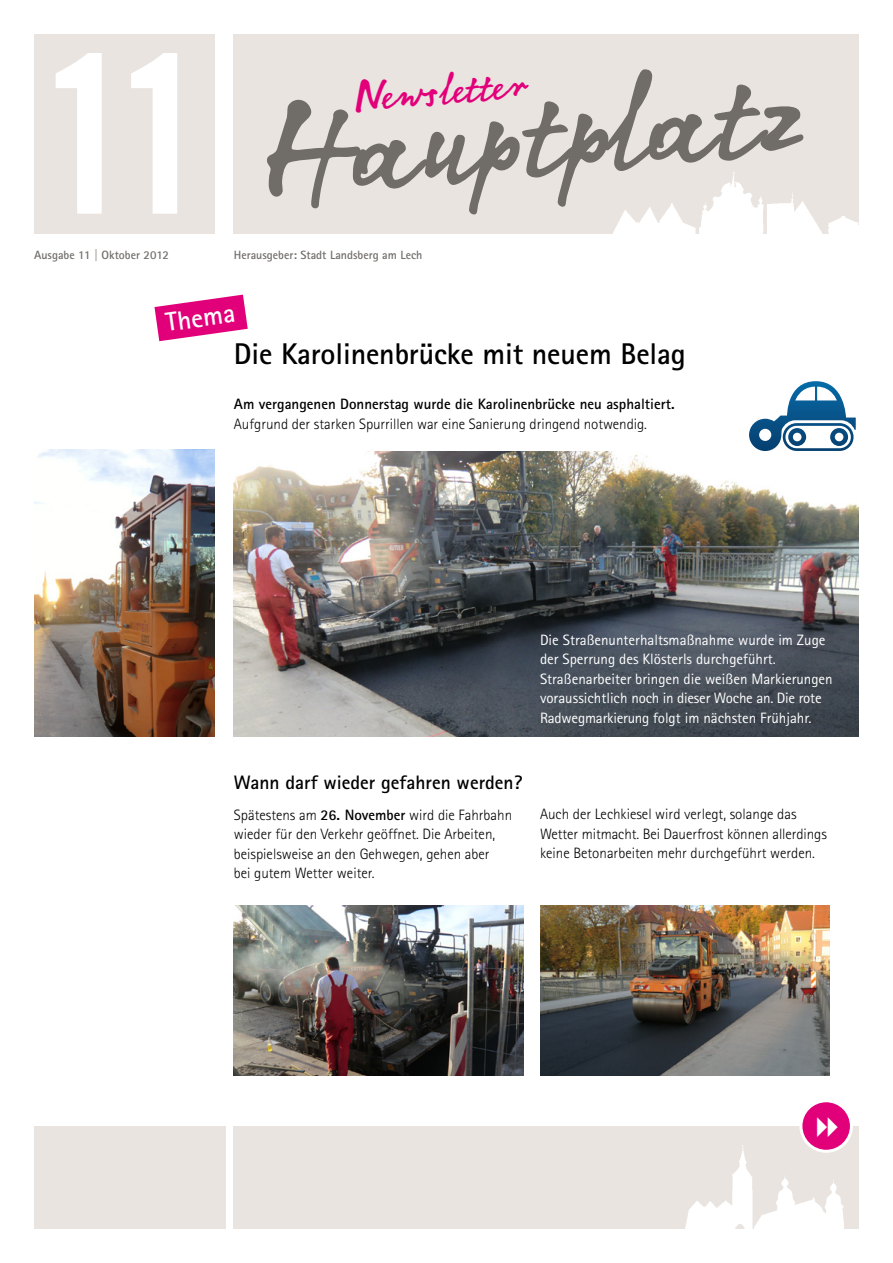
<style>
.page{position:relative;width:893px;height:1263px;background:#fff}
.page>*{position:absolute;margin:0;border:0;box-sizing:border-box;transform-origin:0 0}
.t1{font:219.45px "Trade Gothic LT Bold Cond Twenty";color:#fff}
.t2{font:129.45px "Notec LT";color:#706d69;scale:1.06 1}
.t3{font:42.15px "Notec LT";color:#e2007a}
.t4{font:700 30px "Agfa Rotis Sans Serif";letter-spacing:-.005em;color:#000}
.t5{font:700 26.4px "Agfa Rotis Sans Serif";color:#fff}
.t6{font:700 19.5px "Agfa Rotis Sans Serif";color:#000}
.t7{font:300 15px/19.5px "Agfa Rotis Sans Serif";color:#000}
.t8{font:15px/19.5px "Agfa Rotis Sans Serif";color:#fff}
.t9{font:700 15px "Agfa Rotis Sans Serif";color:#000}
.t10{font:700 12px "Agfa Rotis Sans Serif";color:#706d69}
.s1{font-weight:700}
</style>
<div class="page">
<div style="left:234px;top:34px;width:625px;height:200px;background:#e9e4df"></div>
<div style="left:234px;top:1126px;width:625px;height:102px;background:#e9e4df"></div>
<div style="left:34px;top:1127px;width:191px;height:102px;background:#e9e4df"></div>
<img style="left:613px;top:172px;width:246px;height:62px">
<div style="left:34px;top:34px;width:180px;height:200px;background:#e9e4df"></div>
<img style="left:681px;top:1145px;width:163px;height:84px">
<div style="left:801px;top:1101px;width:50px;height:50px;background:#e2007a;border-radius:50%"></div>
<div style="left:799px;top:1099px;width:54px;height:54px;border:3px solid #fff;border-radius:50%"></div>
<img style="left:34px;top:450px;width:180px;height:286px">
<img style="left:540px;top:906px;width:289px;height:170px">
<img style="left:234px;top:906px;width:289px;height:170px">
<img style="left:234px;top:452px;width:625px;height:284px">
<svg style="left:154px;top:295px;width:94px;height:46px"></svg>
<svg style="left:749px;top:381px;width:107px;height:70px"></svg>
<h1 class="t1" style="left:38px;top:2px;width:174px">11</h1>
<p class="t10" style="left:34px;top:248px;width:137px">Ausgabe 11 | Oktober 2012</p>
<h2 class="t2" style="left:248px;top:59px;width:513px;rotate:-5deg">Hauptplatz</h2>
<h3 class="t3" style="left:350px;top:66px;width:176px;rotate:-5deg">Newsletter</h3>
<p class="t10" style="left:234px;top:248px;width:190px">Herausgeber: Stadt Landsberg am Lech</p>
<h3 class="t5" style="left:164px;top:306px;width:71px;rotate:-8deg">Thema</h3>
<h3 class="t4" style="left:234px;top:335px;width:454px">Die Karolinenbrücke mit neuem Belag</h3>
<p class="t9" style="left:234px;top:395px;width:442px">Am vergangenen Donnerstag wurde die Karolinenbrücke neu asphaltiert.</p>
<p class="t7" style="left:234px;top:414px;width:415px">Aufgrund der starken Spurrillen war eine Sanierung dringend notwendig.</p>
<p class="t8" style="left:540px;top:630px;width:294px">Die Straßenunterhaltsmaßnahme wurde im Zuge der Sperrung des Klösterls durchgeführt.<br>Straßenarbeiter bringen die weißen Markierungen voraussichtlich noch in dieser Woche an. Die rote Radwegmarkierung folgt im nächsten Frühjahr.</p>
<h3 class="t6" style="left:234px;top:770px;width:290px">Wann darf wieder gefahren werden?</h3>
<p class="t7" style="left:234px;top:805px;width:280px">Spätestens am <span class="s1">26. November</span> wird die Fahrbahn wieder für den Verkehr geöffnet. Die Arbeiten, beispielsweise an den Gehwegen, gehen aber<br>bei gutem Wetter weiter.</p>
<p class="t7" style="left:540px;top:804px;width:288px">Auch der Lechkiesel wird verlegt, solange das<br>Wetter mitmacht. Bei Dauerfrost können allerdings keine Betonarbeiten mehr durchgeführt werden.</p>
</div>
